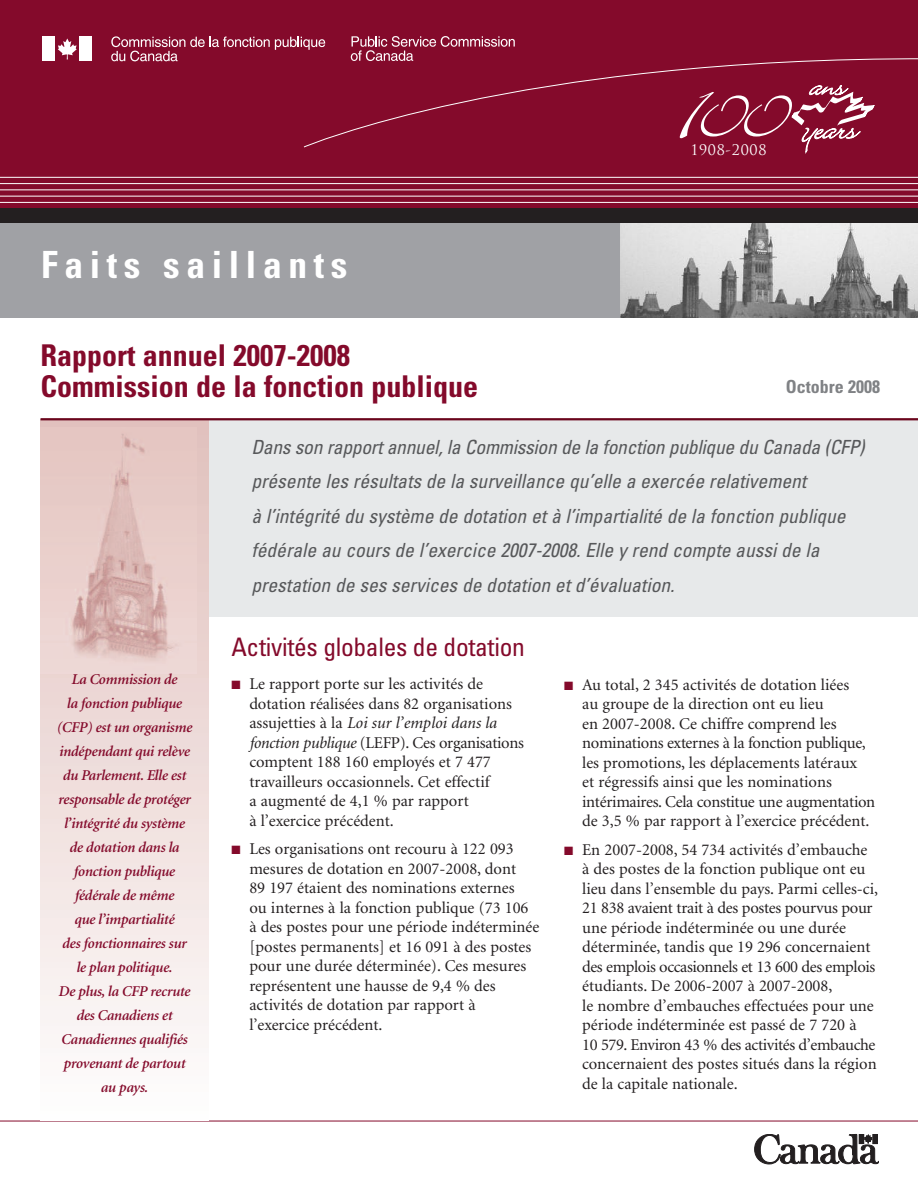
<style>
.page{position:relative;width:918px;height:1188px;background:#fff}
.page>*{position:absolute;margin:0;border:0;box-sizing:border-box;transform-origin:0 0}
.t1{font:700 condensed 37.5px "Univers";letter-spacing:.175em;color:#fff}
.t2{font:700 condensed 30px/31.5px "Univers";color:#840a2b}
.t3{font:condensed 25.5px "Univers";letter-spacing:-.015em;color:#840a2b}
.t4{font:italic condensed 19.5px/34.5px "Univers";color:#57585a}
.t5{font:700 condensed 18px "Univers";color:#808285}
.t6{font:16.5px/19.5px "Minion";color:#231f20}
.t7{font:italic 600 15px/24px "Minion";letter-spacing:-.02em;color:#840a2b;text-align:center}
.t8{font:14.25px "Trajan Pro";letter-spacing:.05em;color:#fff}
.s1{color:#840a2b}
.s2{font-style:italic}
</style>
<div class="page">
<div style="left:206px;top:420px;width:712px;height:197px;background:#e7e9ea"></div>
<div style="left:0;top:0;width:918px;height:287px;background:#840a2b"></div>
<hr style="left:0;top:202px;width:918px;height:1px;background:#fff">
<hr style="left:0;top:196px;width:918px;height:1px;background:#fff">
<hr style="left:0;top:189px;width:918px;height:1px;background:#fff">
<hr style="left:0;top:183px;width:918px;height:1px;background:#fff">
<hr style="left:0;top:177px;width:918px;height:1px;background:#fff">
<div style="left:0;top:223px;width:621px;height:94px;background:#a0a1a5"></div>
<img style="left:621px;top:223px;width:297px;height:94px">
<div style="left:0;top:209px;width:918px;height:14px;background:#231f20"></div>
<svg style="left:303px;top:57px;width:615px;height:91px"></svg>
<svg style="left:351px;top:36px;width:164px;height:25px"></svg>
<svg style="left:111px;top:36px;width:214px;height:25px"></svg>
<div style="left:43px;top:37px;width:12px;height:24px;background:#fff"></div>
<svg style="left:58px;top:38px;width:19px;height:21px"></svg>
<div style="left:80px;top:37px;width:12px;height:24px;background:#fff"></div>
<svg style="left:755px;top:1134px;width:124px;height:30px"></svg>
<hr style="left:0;top:1121px;width:918px;height:1px;background:#840a2b">
<div style="left:41px;top:419px;width:168px;height:702px;background:linear-gradient(to bottom,#e0c0bb,#fefcfc)"></div>
<img style="left:41px;top:428px;width:155px;height:246px">
<hr style="left:41px;top:418px;width:877px;height:2px;background:#6a051c">
<svg style="left:680px;top:81px;width:195px;height:73px"></svg>
<h1 class="t1" style="left:41px;top:251px;width:308px">Faits saillants</h1>
<h2 class="t2" style="left:41px;top:342px;width:439px">Rapport annuel 2007-2008<br>Commission de la fonction publique</h2>
<p class="t8" style="left:691px;top:144px;width:77px">1908-2008</p>
<p class="t5" style="left:786px;top:380px;width:96px">Octobre 2008</p>
<p class="t7" style="left:56px;top:669px;width:137px">La Commission de<br>la fonction publique (CFP) est un organisme indépendant qui relève du Parlement. Elle est responsable de protéger l’intégrité du système de dotation dans la fonction publique fédérale de même<br>que l’impartialité<br>des fonctionnaires sur le plan politique.<br>De plus, la CFP recrute des Canadiens et<br>Canadiennes qualifiés provenant de partout au pays.</p>
<p class="t4" style="left:251px;top:431px;width:615px">Dans son rapport annuel, la Commission de la fonction publique du Canada (CFP) présente les résultats de la surveillance qu’elle a exercée relativement<br>à l’intégrité du système de dotation et à l’impartialité de la fonction publique fédérale au cours de l’exercice 2007-2008. Elle y rend compte aussi de la prestation de ses services de dotation et d’évaluation.</p>
<h3 class="t3" style="left:231px;top:638px;width:295px">Activités globales de dotation</h3>
<p class="t6" style="left:249px;top:676px;width:276px;text-indent:-18px"><span class="s1">■</span> Le rapport porte sur les activités de dotation réalisées dans 82 organisations assujetties à la <span class="s2">Loi sur l’emploi dans la fonction publique</span> (LEFP). Ces organisations comptent 188 160 employés et 7 477 travailleurs occasionnels. Cet effectif<br>a augmenté de 4,1 % par rapport<br>à l’exercice précédent.</p>
<p class="t6" style="left:249px;top:841px;width:291px;text-indent:-18px"><span class="s1">■</span> Les organisations ont recouru à 122 093 mesures de dotation en 2007-2008, dont<br>89 197 étaient des nominations externes<br>ou internes à la fonction publique (73 106 à des postes pour une période indéterminée [postes permanents] et 16 091 à des postes pour une durée déterminée). Ces mesures représentent une hausse de 9,4 % des activités de dotation par rapport à l’exercice précédent.</p>
<p class="t6" style="left:582px;top:676px;width:295px;text-indent:-18px"><span class="s1">■</span> Au total, 2 345 activités de dotation liées<br>au groupe de la direction ont eu lieu<br>en 2007-2008. Ce chiffre comprend les nominations externes à la fonction publique, les promotions, les déplacements latéraux<br>et régressifs ainsi que les nominations intérimaires. Cela constitue une augmentation de 3,5 % par rapport à l’exercice précédent.</p>
<p class="t6" style="left:582px;top:841px;width:297px;text-indent:-18px"><span class="s1">■</span> En 2007-2008, 54 734 activités d’embauche à des postes de la fonction publique ont eu lieu dans l’ensemble du pays. Parmi celles-ci, 21 838 avaient trait à des postes pourvus pour une période indéterminée ou une durée déterminée, tandis que 19 296 concernaient des emplois occasionnels et 13 600 des emplois étudiants. De 2006-2007 à 2007-2008,<br>le nombre d’embauches effectuées pour une période indéterminée est passé de 7 720 à<br>10 579. Environ 43 % des activités d’embauche concernaient des postes situés dans la région de la capitale nationale.</p>
</div>
